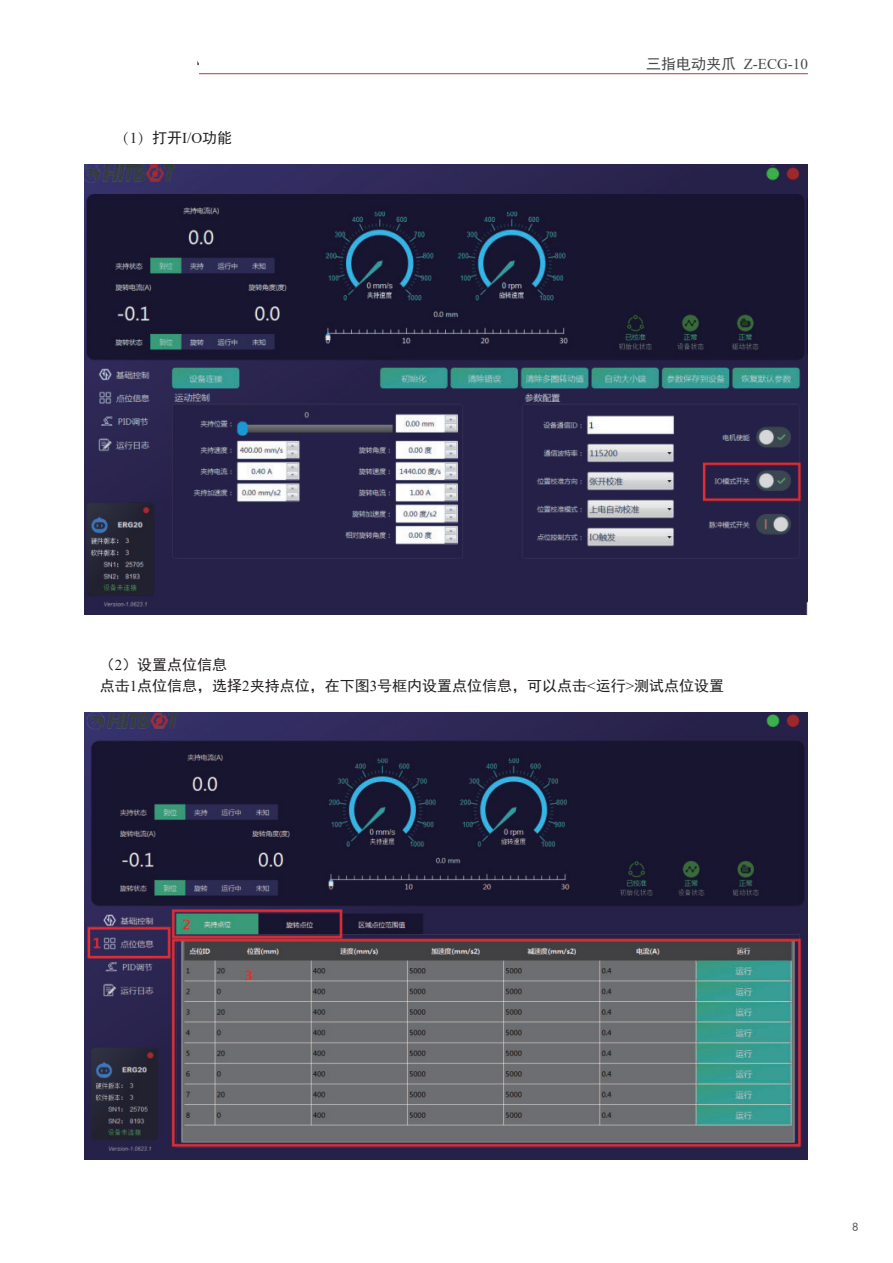
<style>
.page{position:relative;width:893px;height:1263px;background:#fff}
.page>*{position:absolute;margin:0;border:0;box-sizing:border-box;transform-origin:0 0}
.t1{font:15px/21px "Sim Hei";color:#231f20}
.t2{font:15px "Times New Roman";color:#47484a}
.t3{font:15px "Times New Roman";color:#231f20}
.t4{font:12px "Sim Hei";color:#57585a}
.s1{font-family:"Adobe Song Std";font-weight:300}
.s2{font-family:"Sim Hei"}
.s3{font-family:"Times New Roman"}
</style>
<div class="page">
<img style="left:85px;top:712px;width:723px;height:447px">
<hr style="left:199px;top:73px;width:609px;height:1px;background:#b43940">
<img style="left:85px;top:166px;width:723px;height:448px">
<p class="t3" style="left:115px;top:133px;width:119px"><span class="s1">（</span>1<span class="s1">）</span><span class="s2">打开</span>I/O<span class="s2">功能</span></p>
<p class="t2" style="left:646px;top:59px;width:163px"><span class="s2">三指电动夹爪</span> Z-ECG-10</p>
<p class="t1" style="left:100px;top:654px;width:626px">（<span class="s3">2</span>）设置点位信息<br>点击<span class="s3">1</span>点位信息，选择<span class="s3">2</span>夹持点位，在下图<span class="s3">3</span>号框内设置点位信息，可以点击<span class="s3">&lt;</span>运行<span class="s3">&gt;</span>测试点位设置</p>
<p class="t4" style="left:852px;top:1220px;width:7px">8</p>
</div>
